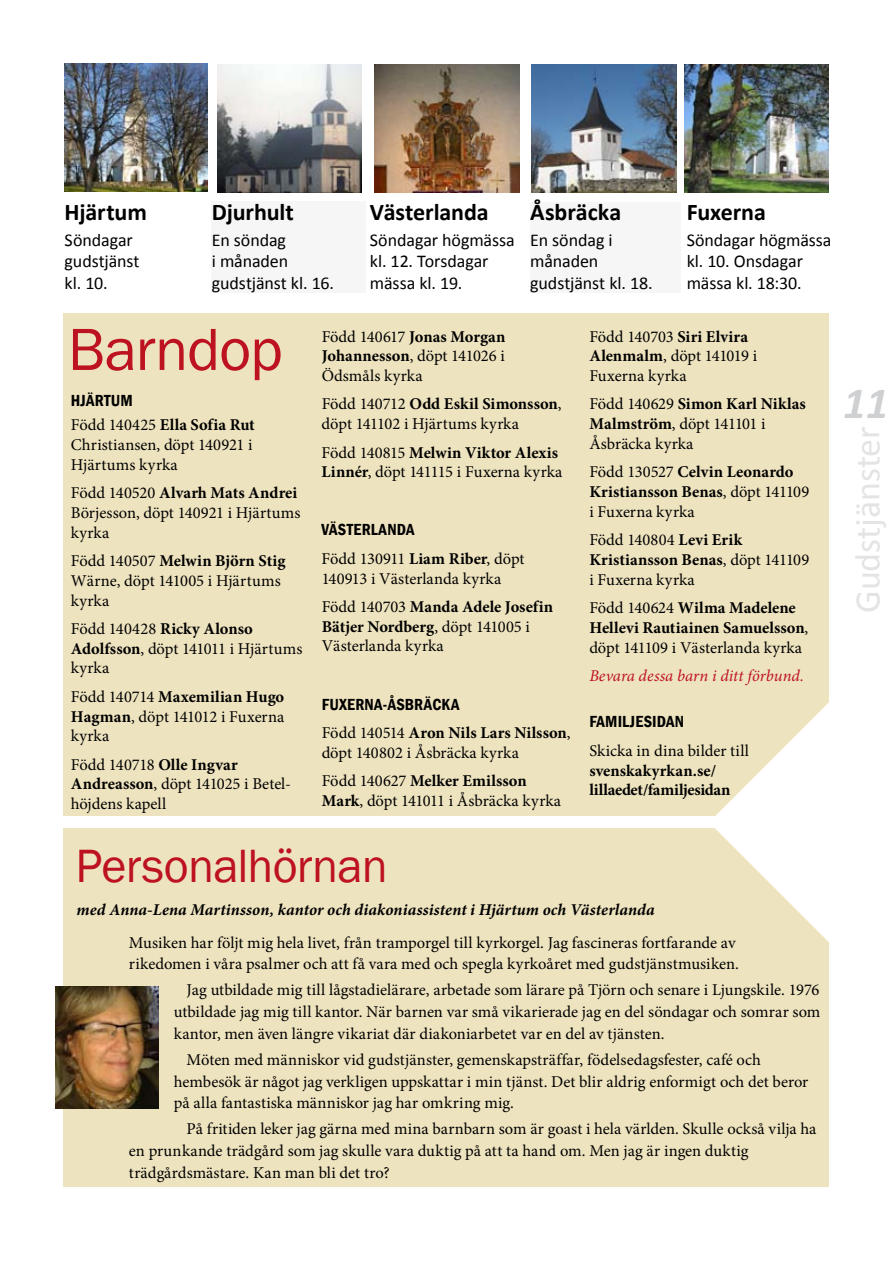
<style>
.page{position:relative;width:893px;height:1263px;background:#fff}
.page>*{position:absolute;margin:0;border:0;box-sizing:border-box;transform-origin:0 0}
.t1{font:61.5px "Franklin Gothic";letter-spacing:-.02em;color:#bd1220}
.t2{font:48px "Franklin Gothic";letter-spacing:-.015em;color:#bd1220}
.t3{font:italic 700 45px "Calibri";color:#cfd0d2}
.t4{font:36px "Calibri";color:#e3e4e5}
.t5{font:700 24px "Calibri";letter-spacing:-.005em;color:#000}
.t6{font:18px/21.6px "Calibri";letter-spacing:-.005em;color:#000}
.t7{font:16.5px/19.8px "Minion Pro";color:#000}
.t8{font:700 16.5px/19.8px "Minion Pro";color:#000}
.t9{font:italic 700 16.5px "Minion Pro";letter-spacing:.005em;color:#000}
.t10{font:600 condensed 16.5px "Franklin Gothic";letter-spacing:.015em;color:#000}
.t11{font:italic 16.5px "Minion Pro";color:#bd1220}
.s1{font-weight:700}
.s2{font-weight:400}
</style>
<div class="page">
<div style="left:64px;top:828px;width:765px;height:358px;background:#eee3bf"></div>
<div style="left:64px;top:314px;width:765px;height:502px;background:#eee3bf"></div>
<div style="left:212px;top:201px;width:154px;height:92px;background:#f6f6f6"></div>
<div style="left:530px;top:202px;width:150px;height:91px;background:#f6f6f6"></div>
<img style="left:65px;top:64px;width:142px;height:127px">
<img style="left:217px;top:65px;width:145px;height:127px">
<img style="left:684px;top:65px;width:145px;height:127px">
<img style="left:374px;top:65px;width:145px;height:127px">
<img style="left:532px;top:65px;width:144px;height:127px">
<svg style="left:715px;top:702px;width:114px;height:240px"></svg>
<img style="left:55px;top:987px;width:104px;height:121px">
<h3 class="t5" style="left:65px;top:196px;width:84px">Hjärtum</h3>
<p class="t6" style="left:65px;top:229px;width:77px">Söndagar gudstjänst kl. 10.</p>
<h3 class="t5" style="left:212px;top:196px;width:83px">Djurhult</h3>
<p class="t6" style="left:212px;top:229px;width:124px">En söndag<br>i månaden gudstjänst kl. 16.</p>
<h3 class="t5" style="left:370px;top:196px;width:120px">Västerlanda</h3>
<p class="t6" style="left:370px;top:229px;width:146px">Söndagar högmässa kl. 12. Torsdagar mässa kl. 19.</p>
<h3 class="t5" style="left:530px;top:196px;width:92px">Åsbräcka</h3>
<p class="t6" style="left:530px;top:229px;width:124px">En söndag i månaden gudstjänst kl. 18.</p>
<h3 class="t5" style="left:687px;top:196px;width:81px">Fuxerna</h3>
<p class="t6" style="left:687px;top:229px;width:146px">Söndagar högmässa kl. 10. Onsdagar mässa kl. 18:30.</p>
<h1 class="t1" style="left:68px;top:311px;width:217px">Barndop</h1>
<p class="t10" style="left:71px;top:389px;width:64px">HJÄRTUM</p>
<p class="t7" style="left:71px;top:415px;width:186px">Född 140425 <span class="s1">Ella Sofia Rut<br></span>Christiansen, döpt 140921 i<br>Hjärtums kyrka</p>
<p class="t7" style="left:71px;top:483px;width:231px">Född 140520 <span class="s1">Alvarh Mats Andrei<br></span>Börjesson, döpt 140921 i Hjärtums kyrka</p>
<p class="t7" style="left:71px;top:551px;width:216px">Född 140507 <span class="s1">Melwin Björn Stig<br></span>Wärne, döpt 141005 i Hjärtums kyrka</p>
<p class="t7" style="left:71px;top:619px;width:233px">Född 140428 <span class="s1">Ricky Alonso<br>Adolfsson</span>, döpt 141011 i Hjärtums kyrka</p>
<p class="t7" style="left:71px;top:687px;width:215px;text-align:justify">Född 140714 <span class="s1">Maxemilian Hugo Hagman</span>, döpt 141012 i Fuxerna kyrka</p>
<p class="t7" style="left:71px;top:754px;width:222px">Född 140718 <span class="s1">Olle Ingvar<br>Andreasson</span>, döpt 141025 i Betel&shy;höjdens kapell</p>
<p class="t7" style="left:322px;top:326px;width:185px;text-align:justify">Född 140617 <span class="s1">Jonas Morgan Johannesson</span>, döpt 141026 i Ödsmåls kyrka</p>
<p class="t7" style="left:322px;top:394px;width:241px">Född 140712 <span class="s1">Odd Eskil Simonsson</span>, döpt 141102 i Hjärtums kyrka</p>
<p class="t7" style="left:322px;top:442px;width:242px">Född 140815 <span class="s1">Melwin Viktor Alexis<br>Linnér</span>, döpt 141115 i Fuxerna kyrka</p>
<p class="t10" style="left:322px;top:519px;width:94px">VÄSTERLANDA</p>
<p class="t7" style="left:322px;top:549px;width:204px">Född 130911 <span class="s1">Liam Riber</span>, döpt<br>140913 i Västerlanda kyrka</p>
<p class="t7" style="left:322px;top:597px;width:233px">Född 140703 <span class="s1">Manda Adele Josefin<br>Bätjer Nordberg</span>, döpt 141005 i<br>Västerlanda kyrka</p>
<p class="t10" style="left:322px;top:693px;width:139px">FUXERNA-ÅSBRÄCKA</p>
<p class="t7" style="left:322px;top:723px;width:250px">Född 140514 <span class="s1">Aron Nils Lars Nilsson</span>, döpt 140802 i Åsbräcka kyrka</p>
<p class="t7" style="left:322px;top:771px;width:241px">Född 140627 <span class="s1">Melker Emilsson<br>Mark</span>, döpt 141011 i Åsbräcka kyrka</p>
<h2 class="t2" style="left:75px;top:836px;width:314px">Personalhörnan</h2>
<p class="t7" style="left:589px;top:326px;width:169px">Född 140703 <span class="s1">Siri Elvira<br>Alenmalm</span>, döpt 141019 i<br>Fuxerna kyrka</p>
<p class="t7" style="left:589px;top:394px;width:218px">Född 140629 <span class="s1">Simon Karl Niklas<br>Malmström</span>, döpt 141101 i<br>Åsbräcka kyrka</p>
<p class="t7" style="left:589px;top:462px;width:221px">Född 130527 <span class="s1">Celvin Leonardo<br>Kristiansson Benas</span>, döpt 141109 i Fuxerna kyrka</p>
<p class="t7" style="left:589px;top:530px;width:221px">Född 140804 <span class="s1">Levi Erik<br>Kristiansson Benas</span>, döpt 141109 i Fuxerna kyrka</p>
<p class="t8" style="left:589px;top:598px;width:220px"><span class="s2">Född 140624</span> Wilma Madelene<br>Hellevi Rautiainen Samuelsson<span class="s2">, döpt 141109 i Västerlanda kyrka</span></p>
<p class="t11" style="left:589px;top:664px;width:216px">Bevara dessa barn i ditt förbund.</p>
<p class="t10" style="left:589px;top:711px;width:96px">FAMILJESIDAN</p>
<p class="t7" style="left:589px;top:741px;width:161px">Skicka in dina bilder till</p>
<p class="t8" style="left:589px;top:760px;width:143px">svenskakyrkan.se/ lillaedet/familjesidan</p>
<p class="t9" style="left:77px;top:897px;width:580px">med Anna-Lena Martinsson, kantor och diakoniassistent i Hjärtum och Västerlanda</p>
<p class="t7" style="left:129px;top:931px;width:611px;line-height:21.8px">Musiken har följt mig hela livet, från tramporgel till kyrkorgel. Jag fascineras fortfarande av rikedomen i våra psalmer och att få vara med och spegla kyrkoåret med gudstjänstmusiken.</p>
<p class="t7" style="left:174px;top:979px;width:648px;line-height:21.8px;text-align:justify;text-indent:13px">Jag utbildade mig till lågstadielärare, arbetade som lärare på Tjörn och senare i Ljungskile. 1976 utbildade jag mig till kantor. När barnen var små vikarierade jag en del söndagar och somrar som kantor, men även längre vikariat där diakoniarbetet var en del av tjänsten.</p>
<p class="t7" style="left:174px;top:1049px;width:636px;line-height:21.8px;text-indent:13px">Möten med människor vid gudstjänster, gemenskapsträffar, födelsedagsfester, café och hembesök är något jag verkligen uppskattar i min tjänst. Det blir aldrig enformigt och det beror på alla fantastiska människor jag har omkring mig.</p>
<p class="t7" style="left:129px;top:1118px;width:689px;line-height:21.8px;text-indent:58px">På fritiden leker jag gärna med mina barnbarn som är goast i hela världen. Skulle också vilja ha en prunkande trädgård som jag skulle vara duktig på att ta hand om. Men jag är ingen duktig trädgårdsmästare. Kan man bli det tro?</p>
<h3 class="t3" style="left:843px;top:374px;width:47px">11</h3>
<h3 class="t4" style="left:845px;top:613px;width:188px;rotate:-90deg">Gudstjänster</h3>
</div>
